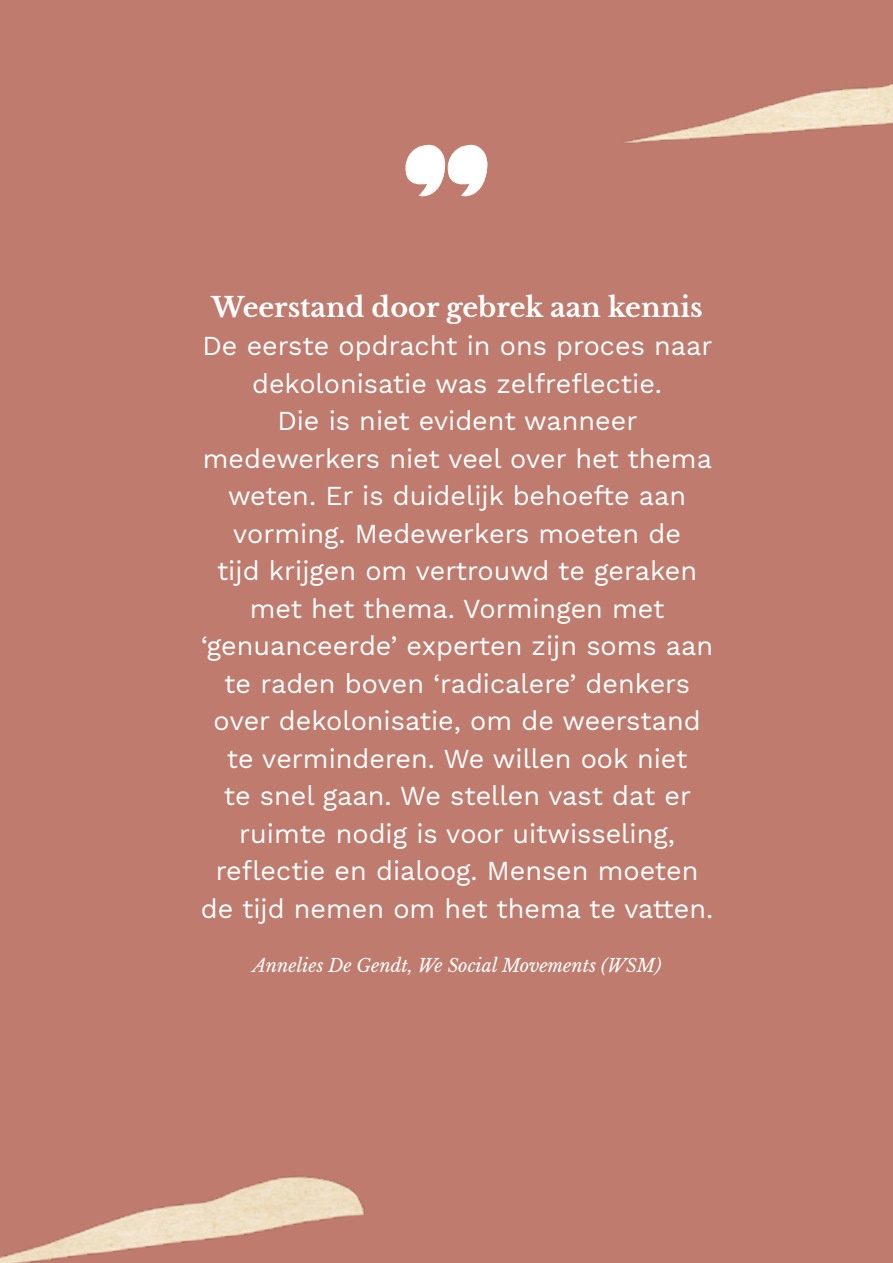
<style>
.page{position:relative;width:893px;height:1263px;background:#bf7b6e}
.page>*{position:absolute;margin:0;border:0;box-sizing:border-box;transform-origin:0 0}
.t1{font:27px/37.5px "Work Sans";color:#fff;text-align:center}
.t2{font:700 27px "Libre Baskerville";color:#fff}
.t3{font:italic 18px "Libre Baskerville";color:#fff}
</style>
<div class="page">
<img style="left:624px;top:83px;width:269px;height:61px">
<img style="left:0;top:1176px;width:365px;height:87px">
<svg style="left:405px;top:144px;width:83px;height:53px"></svg>
<p class="t2" style="left:212px;top:291px;width:493px">Weerstand door gebrek aan kennis</p>
<p class="t1" style="left:201px;top:326px;width:514px">De eerste opdracht in ons proces naar dekolonisatie was zelfreflectie.<br>Die is niet evident wanneer medewerkers niet veel over het thema weten. Er is duidelijk behoefte aan vorming. Medewerkers moeten de<br>tijd krijgen om vertrouwd te geraken met het thema. Vormingen met ‘genuanceerde’ experten zijn soms aan te raden boven ‘radicalere’ denkers over dekolonisatie, om de weerstand te verminderen. We willen ook niet<br>te snel gaan. We stellen vast dat er ruimte nodig is voor uitwisseling, reflectie en dialoog. Mensen moeten de tijd nemen om het thema te vatten.</p>
<p class="t3" style="left:253px;top:954px;width:410px">Annelies De Gendt, We Social Movements (WSM)</p>
</div>
